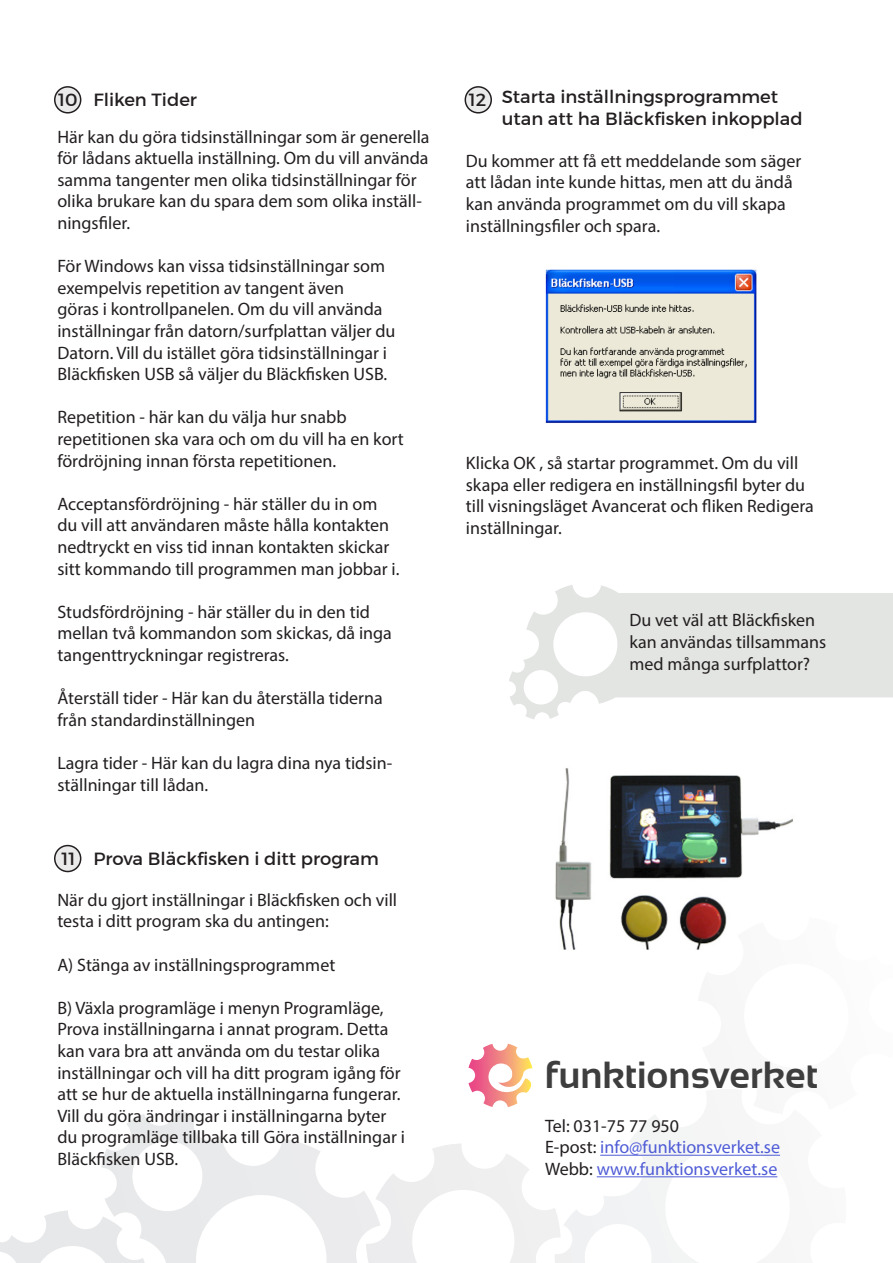
<style>
.page{position:relative;width:893px;height:1263px;background:#fff}
.page>*{position:absolute;margin:0;border:0;box-sizing:border-box;transform-origin:0 0}
.t1{font:700 37.8px "Sansation";color:#3e3e3f}
.t2{font:18px/21.6px "Myriad Pro";color:#231f20}
.t3{font:18px/21.6px "Montserrat";color:#231f20}
.t4{font:18px "Myriad Pro";color:#4f5cd6}
.s1{color:#231f20}
</style>
<div class="page">
<img style="left:555px;top:768px;width:238px;height:182px">
<svg style="left:560px;top:1115px;width:221px;height:148px"></svg>
<svg style="left:698px;top:917px;width:95px;height:33px"></svg>
<hr style="left:600px;top:1155px;width:180px;height:1px;background:#4f5cd6">
<hr style="left:597px;top:1176px;width:180px;height:1px;background:#4f5cd6">
<svg style="left:0;top:1044px;width:560px;height:219px"></svg>
<div style="left:55px;top:87px;width:26px;height:26px;background:#eaeaea;border-radius:50%"></div>
<div style="left:54px;top:86px;width:27px;height:28px;border:2px solid #231f20;border-radius:50%"></div>
<div style="left:55px;top:845px;width:26px;height:26px;background:#eaeaea;border-radius:50%"></div>
<div style="left:54px;top:845px;width:27px;height:27px;border:2px solid #231f20;border-radius:50%"></div>
<div style="left:465px;top:87px;width:26px;height:26px;background:#eaeaea;border-radius:50%"></div>
<div style="left:465px;top:86px;width:27px;height:28px;border:2px solid #231f20;border-radius:50%"></div>
<img style="left:545px;top:269px;width:212px;height:154px">
<svg style="left:509px;top:585px;width:384px;height:134px;fill:#e3e5e3"></svg>
<p class="t3" style="left:58px;top:89px;width:21px">10</p>
<p class="t3" style="left:93px;top:89px;width:105px">Fliken Tider</p>
<p class="t2" style="left:57px;top:125px;width:374px">Här kan du göra tidsinställningar som är generella för lådans aktuella inställning. Om du vill använda samma tangenter men olika tidsinställningar för olika brukare kan du spara dem som olika inställ&shy;ningsfiler.</p>
<p class="t2" style="left:57px;top:255px;width:329px">För Windows kan vissa tidsinställningar som exempelvis repetition av tangent även</p>
<p class="t2" style="left:57px;top:298px;width:340px">göras i kontrollpanelen. Om du vill använda inställningar från datorn/surfplattan väljer du Datorn. Vill du istället göra tidsinställningar i Bläckfisken USB så väljer du Bläckfisken USB.</p>
<p class="t2" style="left:57px;top:406px;width:291px">Repetition - här kan du välja hur snabb</p>
<p class="t2" style="left:57px;top:428px;width:348px">repetitionen ska vara och om du vill ha en kort fördröjning innan första repetitionen.</p>
<p class="t2" style="left:57px;top:493px;width:344px">Acceptansfördröjning - här ställer du in om du vill att användaren måste hålla kontakten nedtryckt en viss tid innan kontakten skickar sitt kommando till programmen man jobbar i.</p>
<p class="t2" style="left:57px;top:601px;width:336px">Studsfördröjning - här ställer du in den tid mellan två kommandon som skickas, då inga tangenttryckningar registreras.</p>
<p class="t2" style="left:57px;top:687px;width:327px">Återställ tider - Här kan du återställa tiderna från standardinställningen</p>
<p class="t2" style="left:57px;top:752px;width:336px">Lagra tider - Här kan du lagra dina nya tidsin&shy;ställningar till lådan.</p>
<p class="t3" style="left:61px;top:848px;width:15px">11</p>
<p class="t3" style="left:93px;top:848px;width:287px">Prova Bläckfisken i ditt program</p>
<p class="t2" style="left:57px;top:889px;width:341px">När du gjort inställningar i Bläckfisken och vill testa i ditt program ska du antingen:</p>
<p class="t2" style="left:57px;top:953px;width:279px">A) Stänga av inställningsprogrammet</p>
<p class="t2" style="left:57px;top:997px;width:349px">B) Växla programläge i menyn Programläge, Prova inställningarna i annat program. Detta kan vara bra att använda om du testar olika inställningar och vill ha ditt program igång för att se hur de aktuella inställningarna fungerar.<br>Vill du göra ändringar i inställningarna byter du programläge tillbaka till Göra inställningar i Bläckfisken USB.</p>
<p class="t3" style="left:469px;top:89px;width:19px">12</p>
<p class="t3" style="left:502px;top:86px;width:302px">Starta inställningsprogrammet utan att ha Bläckfisken inkopplad</p>
<p class="t2" style="left:466px;top:150px;width:337px">Du kommer att få ett meddelande som säger att lådan inte kunde hittas, men att du ändå kan använda programmet om du vill skapa inställningsfiler och spara.</p>
<p class="t2" style="left:466px;top:452px;width:350px">Klicka OK , så startar programmet. Om du vill skapa eller redigera en inställningsfil byter du till visningsläget Avancerat och fliken Redigera inställningar.</p>
<p class="t2" style="left:629px;top:609px;width:198px">Du vet väl att Bläckfisken kan användas tillsammans med många surfplattor?</p>
<p class="t1" style="left:545px;top:1054px;width:275px">funktionsverket</p>
<p class="t2" style="left:545px;top:1115px;width:135px">Tel: 031-75 77 950</p>
<p class="t4" style="left:545px;top:1136px;width:236px"><span class="s1">E-post:</span> info@funktionsverket.se</p>
<p class="t4" style="left:545px;top:1158px;width:234px"><span class="s1">Webb:</span> www.funktionsverket.se</p>
</div>
